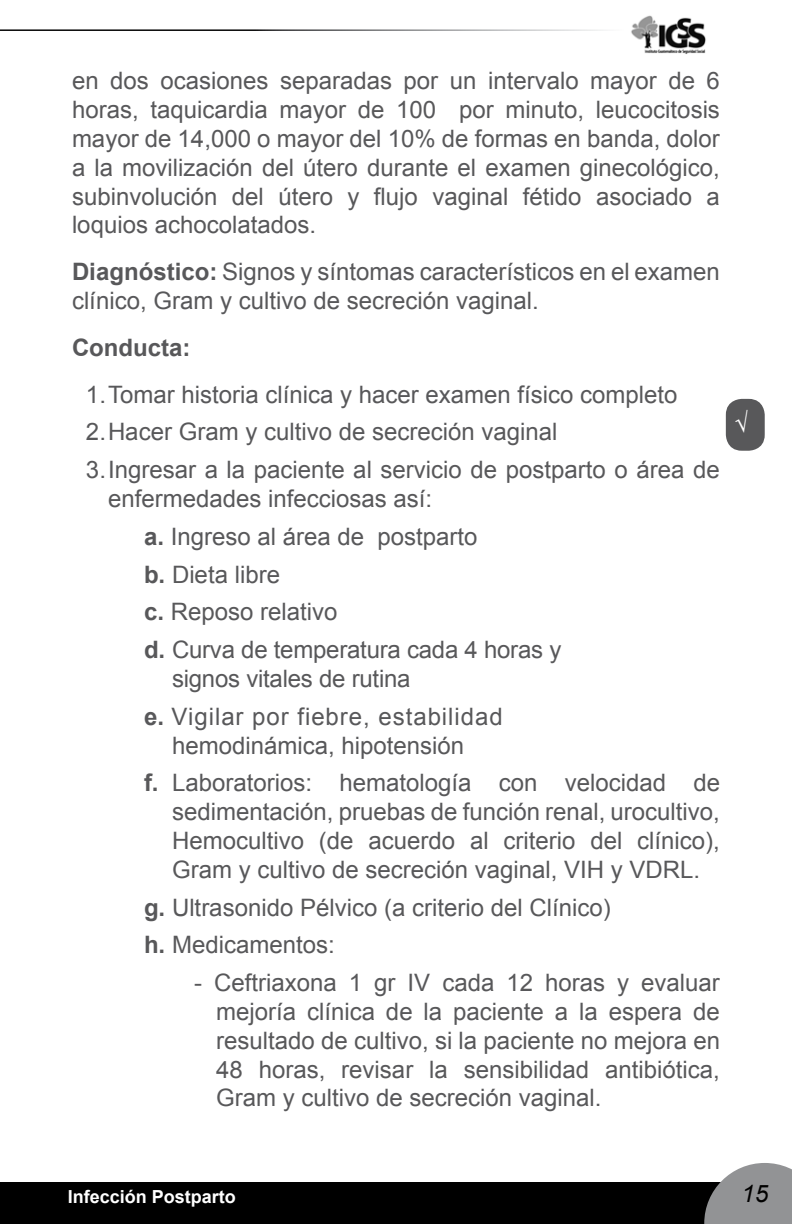
<style>
.page{position:relative;width:792px;height:1224px;background:#fff}
.page>*{position:absolute;margin:0;border:0;box-sizing:border-box;transform-origin:0 0}
.t1{font:24px/28.8px "Arial";color:#58585a}
.t2{font:24px/37.8px "Arial";letter-spacing:.04em;color:#58585a}
.t3{font:700 24px "Arial";color:#58585a}
.t4{font:italic 24px "Arial";color:#000}
.t5{font:24px "Arial";color:#fff}
.t6{font:700 18px "Arial";color:#fff}
.s1{font-weight:700}
</style>
<div class="page">
<div style="left:0;top:1182px;width:792px;height:42px;background:#000"></div>
<img style="left:631px;top:15px;width:75px;height:39px">
<svg style="left:704px;top:1163px;width:88px;height:61px"></svg>
<div style="left:726px;top:399px;width:39px;height:52px;background:#58585a;border-radius:16px"></div>
<p class="t1" style="left:72px;top:67px;width:649px;text-align:justify">en dos ocasiones separadas por un intervalo mayor de 6 horas, taquicardia mayor de 100 por minuto, leucocitosis mayor de 14,000 o mayor del 10% de formas en banda, dolor a la movilización del útero durante el examen ginecológico, subinvolución del útero y flujo vaginal fétido asociado a loquios achocolatados.</p>
<p class="t1" style="left:72px;top:258px;width:649px"><span class="s1">Diagnóstico:</span> Signos y síntomas característicos en el examen clínico, Gram y cultivo de secreción vaginal.</p>
<p class="t3" style="left:72px;top:332px;width:120px">Conducta:</p>
<p class="t1" style="left:86px;top:376px;width:635px;line-height:37.8px">1.Tomar historia clínica y hacer examen físico completo<br>2.Hacer Gram y cultivo de secreción vaginal<br>3.Ingresar a la paciente al servicio de postparto o área de</p>
<p class="t1" style="left:144px;top:480px;width:419px;line-height:37.8px;text-indent:-36px">enfermedades infecciosas así:<br><span class="s1">a.</span> Ingreso al área de postparto<br><span class="s1">b.</span> Dieta libre<br><span class="s1">c.</span> Reposo relativo<br><span class="s1">d.</span> Curva de temperatura cada 4 horas y</p>
<p class="t2" style="left:144px;top:660px;width:360px;text-indent:28px">signos vitales de rutina<br><span class="s1">e.</span> Vigilar por fiebre, estabilidad</p>
<p class="t1" style="left:144px;top:727px;width:578px;line-height:37.8px;text-indent:28px">hemodinámica, hipotensión<br><span class="s1">f.</span> Laboratorios: hematología con velocidad de</p>
<p class="t1" style="left:172px;top:798px;width:549px;text-align:justify">sedimentación, pruebas de función renal, urocultivo, Hemocultivo (de acuerdo al criterio del clínico), Gram y cultivo de secreción vaginal, VIH y VDRL.</p>
<p class="t1" style="left:144px;top:889px;width:468px;line-height:37.8px"><span class="s1">g.</span> Ultrasonido Pélvico (a criterio del Clínico) <span class="s1">h.</span> Medicamentos:</p>
<p class="t1" style="left:216px;top:969px;width:505px;text-align:justify;text-indent:-22px">- Ceftriaxona 1 gr IV cada 12 horas y evaluar mejoría clínica de la paciente a la espera de resultado de cultivo, si la paciente no mejora en 48 horas, revisar la sensibilidad antibiótica, Gram y cultivo de secreción vaginal.</p>
<p class="t5" style="left:734px;top:408px;width:15px">√</p>
<p class="t6" style="left:68px;top:1184px;width:170px">Infección Postparto</p>
<p class="t4" style="left:742px;top:1178px;width:28px">15</p>
</div>
